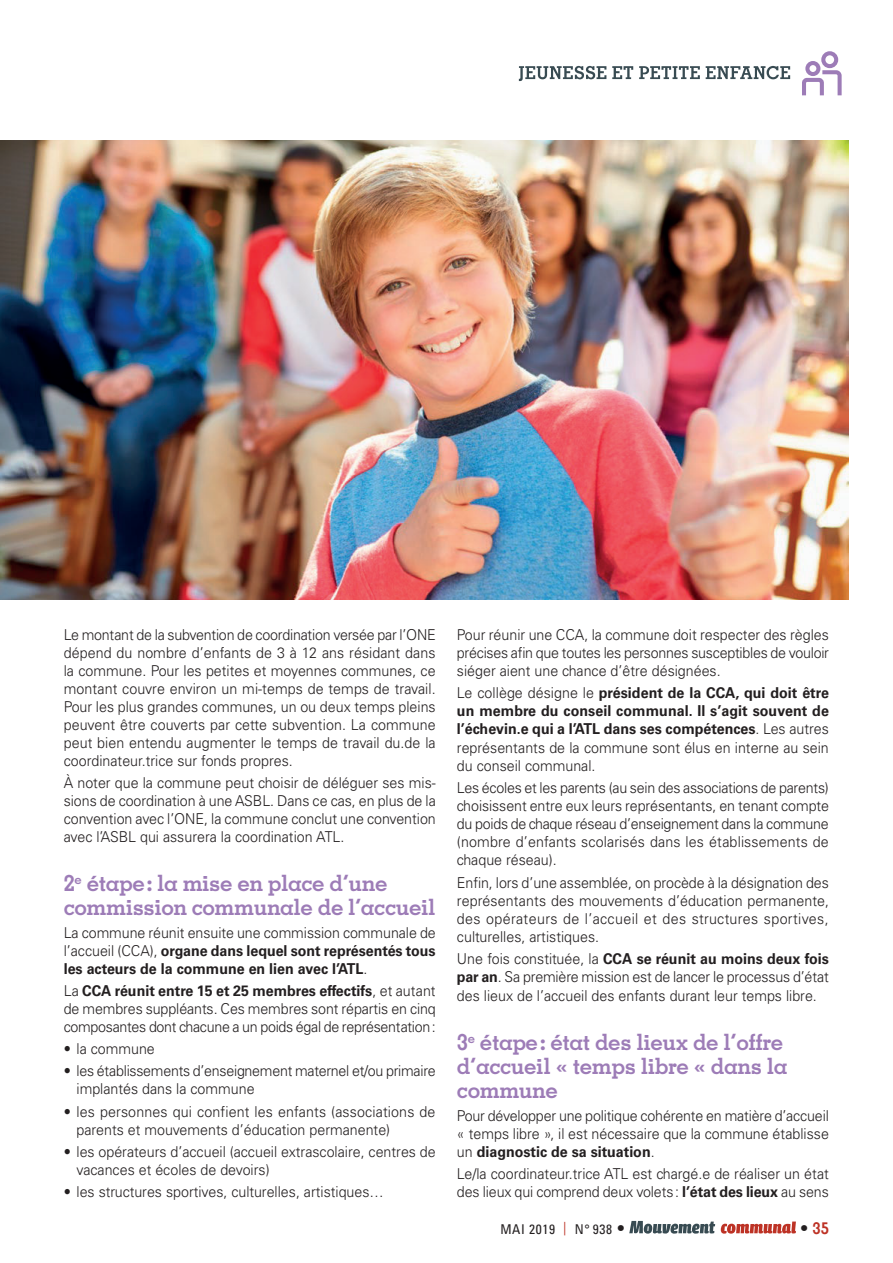
<style>
.page{position:relative;width:893px;height:1263px;background:#fff}
.page>*{position:absolute;margin:0;border:0;box-sizing:border-box;transform-origin:0 0}
.t1{font:700 22.5px/24.2px "Memphis LT Std";letter-spacing:-.02em;color:#9d7cb7}
.t2{font:700 16.5px "Memphis LT Std";color:#bd3225}
.t3{font:300 15px/18px "Univers LT Std";color:#231f20;text-align:justify;scale:.95 1}
.t4{font:700 15px/18.1px "Univers LT Std";color:#231f20;text-align:justify;scale:.95 1}
.t5{font:300 15px/18px "Univers LT Std";letter-spacing:-.02em;color:#231f20;scale:.95 1}
.t6{font:condensed 13.5px "Univers LT Std";letter-spacing:.05em;color:#231f20}
.s1{font-weight:300}
.s2{font-weight:700}
.s3{color:#bd3225}
.s4{font-family:"Memphis LT Std";font-weight:700;font-stretch:normal;font-size:16.5px}
.s5{color:#231f20}
</style>
<div class="page">
<div style="left:805px;top:61px;width:15px;height:15px;border:4px solid #9d7cb7;border-radius:50%"></div>
<div style="left:821px;top:51px;width:17px;height:17px;border:4px solid #9d7cb7;border-radius:50%"></div>
<svg style="left:802px;top:68px;width:40px;height:28px"></svg>
<svg style="left:519px;top:66px;width:271px;height:15px"></svg>
<img style="left:0;top:141px;width:848px;height:459px">
<svg style="left:629px;top:1221px;width:86px;height:13px"></svg>
<svg style="left:721px;top:1222px;width:75px;height:12px"></svg>
<p class="t3" style="left:64px;top:626px;width:393px">Le montant de la subvention de coordination versée par l’ONE dépend du nombre d’enfants de 3 à 12 ans résidant dans la commune. Pour les petites et moyennes communes, ce montant couvre environ un mi-temps de temps de travail.<br>Pour les plus grandes communes, un ou deux temps pleins peuvent être couverts par cette subvention. La commune peut bien entendu augmenter le temps de travail du.de la coordinateur.trice sur fonds propres.</p>
<p class="t3" style="left:64px;top:774px;width:393px">À noter que la commune peut choisir de déléguer ses mis&shy;sions de coordination à une ASBL. Dans ce cas, en plus de la convention avec l’ONE, la commune conclut une convention avec l’ASBL qui assurera la coordination ATL.</p>
<h1 class="t1" style="left:64px;top:873px;width:373px">2<sup>e</sup> étape : la mise en place d’une commission communale de l’accueil</h1>
<p class="t4" style="left:64px;top:924px;width:393px"><span class="s1">La commune réunit ensuite une commission communale de l’accueil (CCA),</span> organe dans lequel sont représentés tous les acteurs de la commune en lien avec l’ATL<span class="s1">.</span></p>
<p class="t3" style="left:64px;top:982px;width:393px">La <span class="s2">CCA réunit entre 15 et 25 membres effectifs</span>, et autant de membres suppléants. Ces membres sont répartis en cinq composantes dont chacune a un poids égal de représentation :</p>
<p class="t3" style="left:64px;top:1041px;width:97px">• la commune</p>
<p class="t5" style="left:77px;top:1063px;width:380px;text-indent:-13px">• les établissements d’enseignement maternel et/ou primaire implantés dans la commune</p>
<p class="t3" style="left:77px;top:1103px;width:379px;text-indent:-13px">• les personnes qui confient les enfants (associations de parents et mouvements d’éducation permanente)</p>
<p class="t3" style="left:77px;top:1143px;width:380px;text-indent:-13px">• les opérateurs d’accueil (accueil extrascolaire, centres de vacances et écoles de devoirs)</p>
<p class="t3" style="left:64px;top:1184px;width:338px">• les structures sportives, culturelles, artistiques…</p>
<p class="t3" style="left:457px;top:626px;width:393px">Pour réunir une CCA, la commune doit respecter des règles précises afin que toutes les personnes susceptibles de vouloir siéger aient une chance d’être désignées.</p>
<p class="t4" style="left:457px;top:685px;width:393px"><span class="s1">Le collège désigne le</span> président de la CCA, qui doit être un membre du conseil communal. Il s’agit souvent de l’échevin.e qui a l’ATL dans ses compétences<span class="s1">. Les autres représentants de la commune sont élus en interne au sein du conseil communal.</span></p>
<p class="t3" style="left:457px;top:779px;width:393px">Les écoles et les parents (au sein des associations de parents) choisissent entre eux leurs représentants, en tenant compte du poids de chaque réseau d’enseignement dans la commune (nombre d’enfants scolarisés dans les établissements de chaque réseau).</p>
<p class="t3" style="left:457px;top:874px;width:393px">Enfin, lors d’une assemblée, on procède à la désignation des représentants des mouvements d’éducation permanente, des opérateurs de l’accueil et des structures sportives, culturelles, artistiques.</p>
<p class="t3" style="left:457px;top:951px;width:393px">Une fois constituée, la <span class="s2">CCA se réunit au moins deux fois par an</span>. Sa première mission est de lancer le processus d’état des lieux de l’accueil des enfants durant leur temps libre.</p>
<h1 class="t1" style="left:457px;top:1031px;width:332px">3<sup>e</sup> étape : état des lieux de l’offre d’accueil « temps libre « dans la commune</h1>
<p class="t3" style="left:457px;top:1107px;width:393px">Pour développer une politique cohérente en matière d’accueil « temps libre », il est nécessaire que la commune établisse un <span class="s2">diagnostic de sa situation</span>.</p>
<p class="t3" style="left:457px;top:1166px;width:393px">Le/la coordinateur.trice ATL est chargé.e de réaliser un état des lieux qui comprend deux volets : <span class="s2">l’état des lieux</span> au sens</p>
<p class="t6" style="left:500px;top:1221px;width:126px">MAI 2019 <span class="s3">|</span> N° 938 <span class="s4">•</span></p>
<p class="t2" style="left:800px;top:1221px;width:30px"><span class="s5">•</span> 35</p>
</div>
